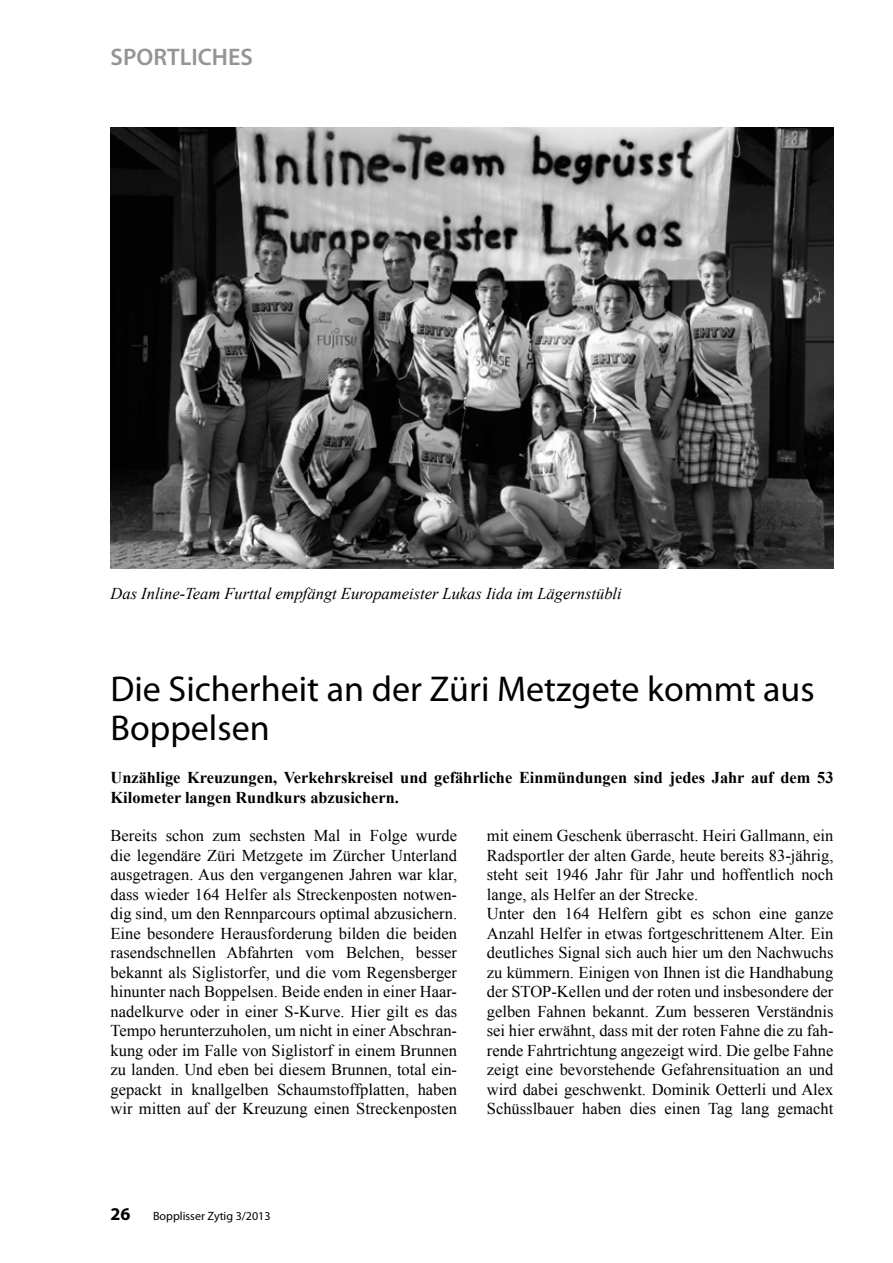
<style>
.page{position:relative;width:893px;height:1263px;background:#fff}
.page>*{position:absolute;margin:0;border:0;box-sizing:border-box;transform-origin:0 0}
.t1{font:36px/39px "Myriad Pro";color:#000}
.t2{font:600 24px "Myriad Pro";color:#939598}
.t3{font:700 18px "Myriad Pro";color:#000}
.t4{font:16.5px/19.5px "Times New Roman";color:#000;text-align:justify}
.t5{font:700 16.5px/19.5px "Times New Roman";color:#000}
.t6{font:italic 16.5px "Times New Roman";color:#000}
.t7{font:12px "Myriad Pro";color:#000}
</style>
<div class="page">
<img style="left:111px;top:128px;width:722px;height:440px">
<h2 class="t2" style="left:111px;top:41px;width:144px">SPORTLICHES</h2>
<p class="t6" style="left:111px;top:582px;width:513px">Das Inline-Team Furttal empfängt Europameister Lukas Iida im Lägernstübli</p>
<h1 class="t1" style="left:111px;top:668px;width:706px">Die Sicherheit an der Züri Metzgete kommt aus<br>Boppelsen</h1>
<p class="t5" style="left:111px;top:767px;width:724px">Unzählige Kreuzungen, Verkehrskreisel und gefährliche Einmündungen sind jedes Jahr auf dem 53<br>Kilometer langen Rundkurs abzusichern.</p>
<p class="t4" style="left:111px;top:825px;width:348px">Bereits schon zum sechsten Mal in Folge wurde die legendäre Züri Metzgete im Zürcher Unterland ausgetragen. Aus den vergangenen Jahren war klar, dass wieder 164 Helfer als Streckenposten notwen&shy;dig sind, um den Rennparcours optimal abzusichern.<br>Eine besondere Herausforderung bilden die beiden rasendschnellen Abfahrten vom Belchen, besser bekannt als Siglistorfer, und die vom Regensberger hinunter nach Boppelsen. Beide enden in einer Haar&shy;nadelkurve oder in einer S-Kurve. Hier gilt es das Tempo herunterzuholen, um nicht in einer Abschran&shy;kung oder im Falle von Siglistorf in einem Brunnen zu landen. Und eben bei diesem Brunnen, total ein&shy;gepackt in knallgelben Schaumstoffplatten, haben wir mitten auf der Kreuzung einen Streckenposten</p>
<p class="t4" style="left:487px;top:826px;width:348px;text-align:left">mit einem Geschenk überrascht. Heiri Gallmann, ein Radsportler der alten Garde, heute bereits 83-jährig, steht seit 1946 Jahr für Jahr und hoffentlich noch lange, als Helfer an der Strecke.<br>Unter den 164 Helfern gibt es schon eine ganze Anzahl Helfer in etwas fortgeschrittenem Alter. Ein deutliches Signal sich auch hier um den Nachwuchs zu kümmern. Einigen von Ihnen ist die Handhabung der STOP-Kellen und der roten und insbesondere der gelben Fahnen bekannt. Zum besseren Verständnis sei hier erwähnt, dass mit der roten Fahne die zu fah&shy;rende Fahrtrichtung angezeigt wird. Die gelbe Fahne zeigt eine bevorstehende Gefahrensituation an und wird dabei geschwenkt. Dominik Oetterli und Alex Schüsslbauer haben dies einen Tag lang gemacht</p>
<p class="t3" style="left:111px;top:1203px;width:21px">26</p>
<p class="t7" style="left:153px;top:1209px;width:119px">Bopplisser Zytig 3/2013</p>
</div>
